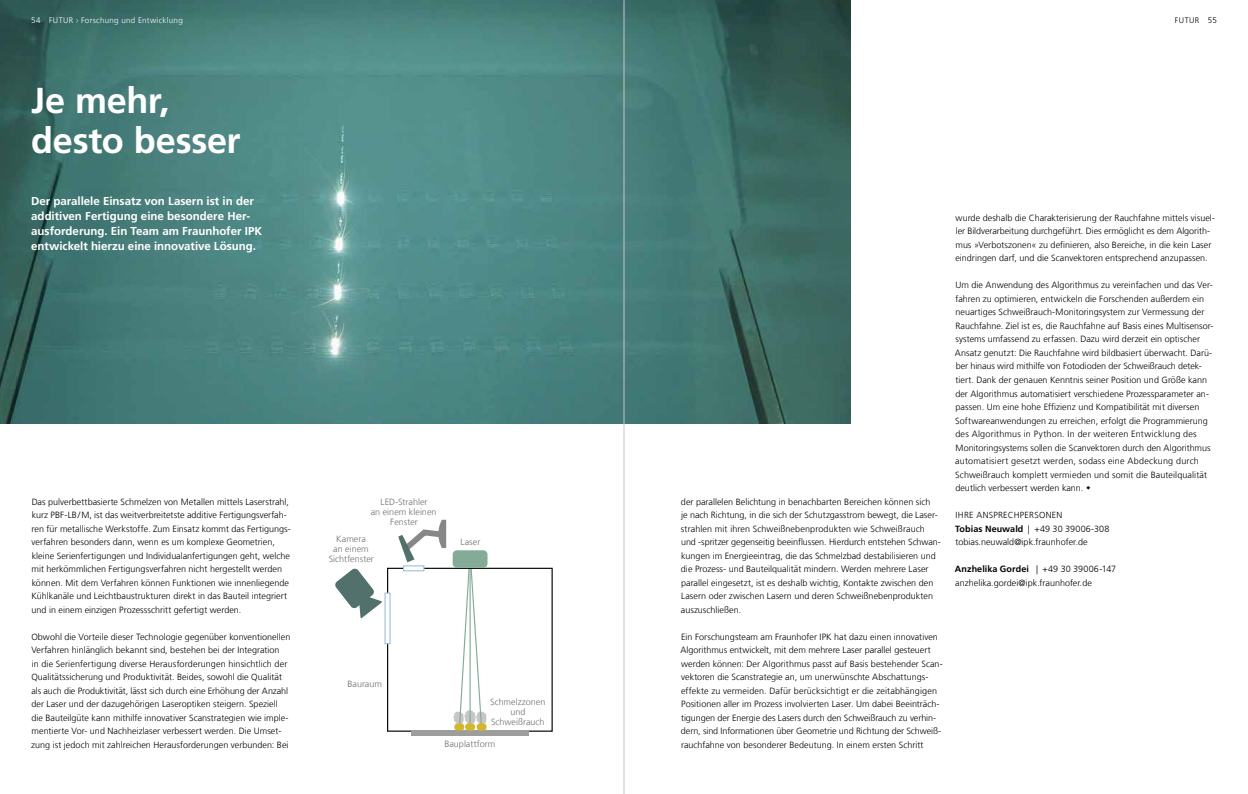
<style>
.page{position:relative;width:1248px;height:794px;background:#fff}
.page>*{position:absolute;margin:0;border:0;box-sizing:border-box;transform-origin:0 0}
.t1{font:700 36px/40.5px "Frutiger LT Com";letter-spacing:-.01em;color:#fff}
.t2{font:700 11.5px/15px "Frutiger LT Com";color:#fff}
.t3{font:300 9px/13.5px "Frutiger LT Com";letter-spacing:.005em;color:#000}
.t4{font:300 9px/10px "Frutiger LT Com";letter-spacing:.005em;color:#706f6f;text-align:center}
.t5{font:300 8.8px "Frutiger LT Com";letter-spacing:.03em;color:#000}
.t6{font:300 8px "Frutiger LT Com";letter-spacing:.04em;color:#fff}
.t7{font:300 8px "Frutiger LT Com";letter-spacing:.05em;color:#000}
.s1{font-weight:700}
</style>
<div class="page">
<svg style="left:452px;top:567px;width:35px;height:162px"></svg>
<img style="left:0;top:0;width:850px;height:423px">
<div style="left:387px;top:568px;width:165px;height:163px;border:1px solid #000"></div>
<svg style="left:384px;top:592px;width:6px;height:52px"></svg>
<svg style="left:403px;top:565px;width:21px;height:6px"></svg>
<div style="left:411px;top:730px;width:117px;height:6px;background:#9d9d9c"></div>
<svg style="left:335px;top:568px;width:47px;height:50px"></svg>
<div style="left:452px;top:550px;width:35px;height:18px;background:#83ab97;border-radius:4px"></div>
<svg style="left:398px;top:520px;width:48px;height:42px"></svg>
<div style="left:465px;top:723px;width:10px;height:7px;background:#d1b62e;border-radius:3px"></div>
<div style="left:454px;top:723px;width:10px;height:7px;background:#d1b62e;border-radius:3px"></div>
<div style="left:476px;top:723px;width:10px;height:7px;background:#d1b62e;border-radius:3px"></div>
<hr style="left:623px;top:0;width:1px;height:794px;background:#c6c6c6">
<p class="t6" style="left:31px;top:16px;width:153px">54 FUTUR › Forschung und Entwicklung</p>
<p class="t7" style="left:1174px;top:16px;width:43px">FUTUR 55</p>
<h1 class="t1" style="left:31px;top:80px;width:211px">Je mehr, desto besser</h1>
<p class="t2" style="left:31px;top:194px;width:232px">Der parallele Einsatz von Lasern ist in der additiven Fertigung eine besondere Her&shy;ausforderung. Ein Team am Fraunhofer IPK entwickelt hierzu eine innovative Lösung.</p>
<p class="t3" style="left:32px;top:495px;width:261px">Das pulverbettbasierte Schmelzen von Metallen mittels Laserstrahl, kurz PBF-LB/M, ist das weitverbreitetste additive Fertigungsverfah&shy;ren für metallische Werkstoffe. Zum Einsatz kommt das Fertigungs&shy;verfahren besonders dann, wenn es um komplexe Geometrien, kleine Serienfertigungen und Individualanfertigungen geht, welche mit herkömmlichen Fertigungsverfahren nicht hergestellt werden können. Mit dem Verfahren können Funktionen wie innenliegende Kühlkanäle und Leichtbaustrukturen direkt in das Bauteil integriert und in einem einzigen Prozessschritt gefertigt werden.</p>
<p class="t3" style="left:31px;top:630px;width:260px">Obwohl die Vorteile dieser Technologie gegenüber konventionellen Verfahren hinlänglich bekannt sind, bestehen bei der Integration<br>in die Serienfertigung diverse Herausforderungen hinsichtlich der Qualitätssicherung und Produktivität. Beides, sowohl die Qualität als auch die Produktivität, lässt sich durch eine Erhöhung der Anzahl der Laser und der dazugehörigen Laseroptiken steigern. Speziell die Bauteilgüte kann mithilfe innovativer Scanstrategien wie imple&shy;mentierte Vor- und Nachheizlaser verbessert werden. Die Umset&shy;zung ist jedoch mit zahlreichen Herausforderungen verbunden: Bei</p>
<p class="t4" style="left:371px;top:497px;width:67px">LED-Strahler<br>an einem kleinen<br>Fenster</p>
<p class="t4" style="left:328px;top:533px;width:47px">Kamera<br>an einem<br>Sichtfenster</p>
<p class="t4" style="left:460px;top:536px;width:21px">Laser</p>
<p class="t4" style="left:347px;top:678px;width:36px">Bauraum</p>
<p class="t4" style="left:490px;top:697px;width:57px">Schmelzzonen und<br>Schweißrauch</p>
<p class="t4" style="left:444px;top:739px;width:52px">Bauplattform</p>
<p class="t3" style="left:680px;top:495px;width:261px">der parallelen Belichtung in benachbarten Bereichen können sich<br>je nach Richtung, in die sich der Schutzgasstrom bewegt, die Laser&shy;strahlen mit ihren Schweißnebenprodukten wie Schweißrauch und -spritzer gegenseitig beeinflussen. Hierdurch entstehen Schwan&shy;kungen im Energieeintrag, die das Schmelzbad destabilisieren und die Prozess- und Bauteilqualität mindern. Werden mehrere Laser parallel eingesetzt, ist es deshalb wichtig, Kontakte zwischen den Lasern oder zwischen Lasern und deren Schweißnebenprodukten auszuschließen.</p>
<p class="t3" style="left:680px;top:630px;width:264px">Ein Forschungsteam am Fraunhofer IPK hat dazu einen innovativen Algorithmus entwickelt, mit dem mehrere Laser parallel gesteuert werden können: Der Algorithmus passt auf Basis bestehender Scan&shy;vektoren die Scanstrategie an, um unerwünschte Abschattungs&shy;effekte zu vermeiden. Dafür berücksichtigt er die zeitabhängigen Positionen aller im Prozess involvierten Laser. Um dabei Beeinträch&shy;tigungen der Energie des Lasers durch den Schweißrauch zu verhin&shy;dern, sind Informationen über Geometrie und Richtung der Schweiß&shy;rauchfahne von besonderer Bedeutung. In einem ersten Schritt</p>
<p class="t3" style="left:955px;top:211px;width:261px">wurde deshalb die Charakterisierung der Rauchfahne mittels visuel&shy;ler Bildverarbeitung durchgeführt. Dies ermöglicht es dem Algorith&shy;mus »Verbotszonen« zu definieren, also Bereiche, in die kein Laser eindringen darf, und die Scanvektoren entsprechend anzupassen.</p>
<p class="t3" style="left:954px;top:279px;width:260px">Um die Anwendung des Algorithmus zu vereinfachen und das Ver&shy;fahren zu optimieren, entwickeln die Forschenden außerdem ein neuartiges Schweißrauch-Monitoringsystem zur Vermessung der Rauchfahne. Ziel ist es, die Rauchfahne auf Basis eines Multisensor&shy;systems umfassend zu erfassen. Dazu wird derzeit ein optischer Ansatz genutzt: Die Rauchfahne wird bildbasiert überwacht. Darü&shy;ber hinaus wird mithilfe von Fotodioden der Schweißrauch detek&shy;tiert. Dank der genauen Kenntnis seiner Position und Größe kann der Algorithmus automatisiert verschiedene Prozessparameter an&shy;passen. Um eine hohe Effizienz und Kompatibilität mit diversen Softwareanwendungen zu erreichen, erfolgt die Programmierung des Algorithmus in Python. In der weiteren Entwicklung des Monitoringsystems sollen die Scanvektoren durch den Algorithmus automatisiert gesetzt werden, sodass eine Abdeckung durch Schweißrauch komplett vermieden und somit die Bauteilqualität deutlich verbessert werden kann.</p>
<p class="t5" style="left:955px;top:510px;width:108px">IHRE ANSPRECHPERSONEN</p>
<p class="t3" style="left:955px;top:522px;width:156px"><span class="s1">Tobias Neuwald</span> | +49 30 39006-308 tobias.neuwald@ipk.fraunhofer.de</p>
<p class="t3" style="left:954px;top:562px;width:163px"><span class="s1">Anzhelika Gordei</span> | +49 30 39006-147 anzhelika.gordei@ipk.fraunhofer.de</p>
</div>
